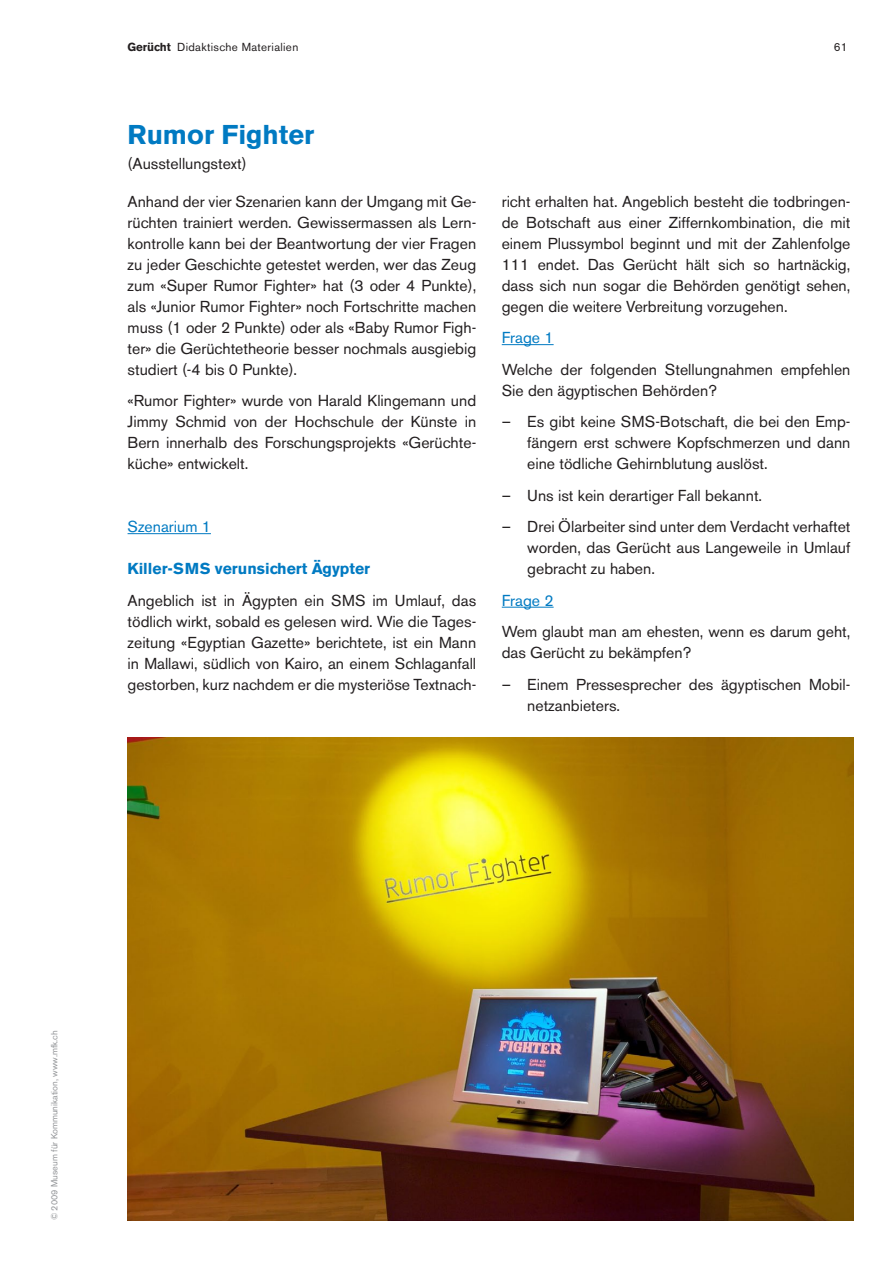
<style>
.page{position:relative;width:893px;height:1263px;background:#fff}
.page>*{position:absolute;margin:0;border:0;box-sizing:border-box;transform-origin:0 0}
._1_Titel{font:700 27px "Akzidenz Grotesk BE";color:#007ac2}
.Fliesstext{font:15.75px/21px "Akzidenz Grotesk BE";color:#231f20;text-align:justify}
.ez{font:15.75px/21px "Akzidenz Grotesk BE";color:#231f20;text-align:justify}
._2_Titel{font:700 15.75px "Akzidenz Grotesk BE";color:#007ac2}
._3_Titel_dt_unterstr{font:15.75px "Akzidenz Grotesk BE";color:#007ac2}
.t1{font:11.7px "Akzidenz Grotesk BE";color:#231f20}
.t2{font:11.55px "Akzidenz Grotesk BE";letter-spacing:.03em;color:#231f20}
.t3{font:9px "Akzidenz Grotesk BE";color:#939598}
.s1{font-weight:700}
</style>
<div class="page">
<hr style="left:128px;top:533px;width:83px;height:1px;background:#007ac2">
<hr style="left:502px;top:344px;width:52px;height:1px;background:#007ac2">
<hr style="left:502px;top:607px;width:52px;height:1px;background:#007ac2">
<img style="left:128px;top:737px;width:725px;height:483px">
<p class="t2" style="left:128px;top:40px;width:172px"><span class="s1">Gerücht</span> Didaktische Materialien</p>
<p class="t1" style="left:834px;top:40px;width:15px">61</p>
<p class="_1_Titel" style="left:128px;top:118px;width:188px">Rumor Fighter</p>
<p class="Fliesstext" style="left:128px;top:153px;width:121px">(Ausstellungstext)</p>
<p class="Fliesstext" style="left:128px;top:191px;width:350px">Anhand der vier Szenarien kann der Umgang mit Ge&shy;rüchten trainiert werden. Gewissermassen als Lern&shy;kontrolle kann bei der Beantwortung der vier Fragen zu jeder Geschichte getestet werden, wer das Zeug zum «Super Rumor Fighter» hat (3 oder 4 Punkte), als «Junior Rumor Fighter» noch Fortschritte machen muss (1 oder 2 Punkte) oder als «Baby Rumor Figh&shy;ter» die Gerüchtetheorie besser nochmals ausgiebig studiert (-4 bis 0 Punkte).</p>
<p class="Fliesstext" style="left:128px;top:390px;width:350px">«Rumor Fighter» wurde von Harald Klingemann und Jimmy Schmid von der Hochschule der Künste in Bern innerhalb des Forschungsprojekts «Gerüchte&shy;küche» entwickelt.</p>
<p class="_3_Titel_dt_unterstr" style="left:128px;top:517px;width:85px">Szenarium 1</p>
<p class="_2_Titel" style="left:128px;top:559px;width:244px">Killer-SMS verunsichert Ägypter</p>
<p class="Fliesstext" style="left:128px;top:590px;width:350px">Angeblich ist in Ägypten ein SMS im Umlauf, das tödlich wirkt, sobald es gelesen wird. Wie die Tages&shy;zeitung «Egyptian Gazette» berichtete, ist ein Mann in Mallawi, südlich von Kairo, an einem Schlaganfall gestorben, kurz nachdem er die mysteriöse Textnach-</p>
<p class="Fliesstext" style="left:502px;top:191px;width:350px">richt erhalten hat. Angeblich besteht die todbringen&shy;de Botschaft aus einer Ziffernkombination, die mit einem Plussymbol beginnt und mit der Zahlenfolge 111 endet. Das Gerücht hält sich so hartnäckig, dass sich nun sogar die Behörden genötigt sehen, gegen die weitere Verbreitung vorzugehen.</p>
<p class="_3_Titel_dt_unterstr" style="left:502px;top:328px;width:53px">Frage 1</p>
<p class="Fliesstext" style="left:502px;top:359px;width:350px">Welche der folgenden Stellungnahmen empfehlen<br>Sie den ägyptischen Behörden?</p>
<p class="ez" style="left:527px;top:411px;width:325px;text-indent:-26px">– Es gibt keine SMS-Botschaft, die bei den Emp&shy;fängern erst schwere Kopfschmerzen und dann eine tödliche Gehirnblutung auslöst.</p>
<p class="ez" style="left:502px;top:485px;width:262px">– Uns ist kein derartiger Fall bekannt.</p>
<p class="ez" style="left:527px;top:516px;width:325px;text-indent:-26px">– Drei Ölarbeiter sind unter dem Verdacht verhaftet worden, das Gerücht aus Langeweile in Umlauf gebracht zu haben.</p>
<p class="_3_Titel_dt_unterstr" style="left:502px;top:591px;width:53px">Frage 2</p>
<p class="Fliesstext" style="left:502px;top:621px;width:350px">Wem glaubt man am ehesten, wenn es darum geht, das Gerücht zu bekämpfen?</p>
<p class="ez" style="left:527px;top:674px;width:325px;text-indent:-26px">– Einem Pressesprecher des ägyptischen Mobil&shy;netzanbieters.</p>
<p class="t3" style="left:49px;top:1220px;width:191px;rotate:-90deg">© 2009 Museum für Kommunikation, www.mfk.ch</p>
</div>
